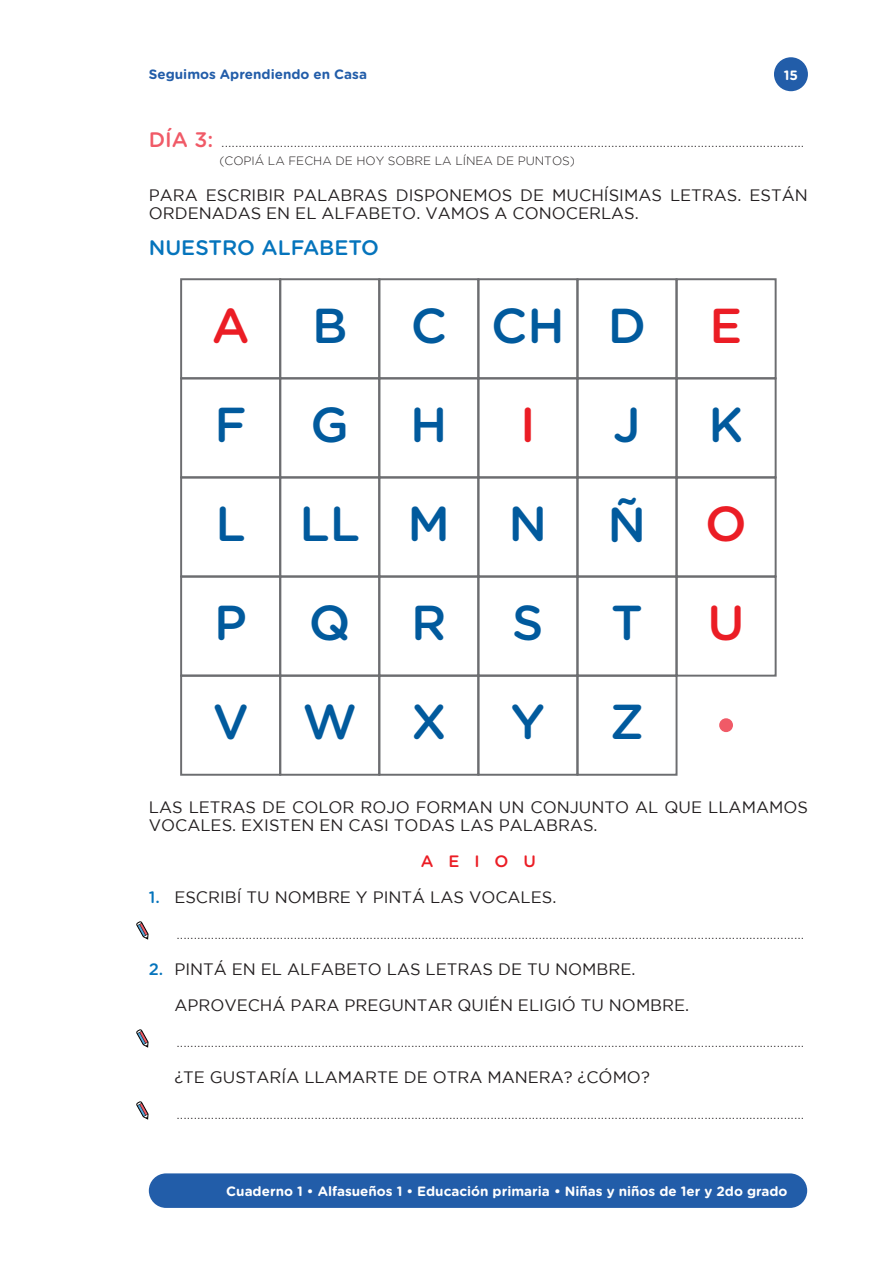
<style>
.page{position:relative;width:893px;height:1263px;background:#fff}
.page>*{position:absolute;margin:0;border:0;box-sizing:border-box;transform-origin:0 0}
.t1{font:500 49.05px/99.1px "Gotham Rounded";letter-spacing:1.09em;color:#015a9d;text-align:justify}
.t2{font:500 49.05px "Gotham Rounded";color:#eb1d25}
.t3{font:500 21px "Gotham Rounded";color:#0574bc}
.t4{font:16.5px/18px "Gotham";color:#231f20}
.t5{font:500 16.5px "Gotham Rounded";color:#eb1d25}
.t6{font:300 15px "Gotham";color:#231f20}
.t7{font:700 13.5px "Gotham Rounded";color:#fff}
.t8{font:700 13.5px "Gotham Rounded";color:#225da9}
.t9{font:300 12px "Gotham";color:#231f20}
.s1{font-family:"Gotham Rounded";font-weight:500;font-size:21px;color:#f05a67}
.s2{color:#eb1d25}
.s3{font-family:"Gotham Rounded";font-weight:500;color:#0574bc}
</style>
<div class="page">
<div style="left:149px;top:1173px;width:658px;height:35px;background:#225da9;border-radius:17px"></div>
<div style="left:774px;top:57px;width:34px;height:34px;background:#225da9;border-radius:50%"></div>
<div style="left:180px;top:576px;width:101px;height:101px;border:2px solid #6c6d70"></div>
<div style="left:180px;top:476px;width:101px;height:101px;border:2px solid #6c6d70"></div>
<div style="left:180px;top:377px;width:101px;height:101px;border:2px solid #6c6d70"></div>
<div style="left:180px;top:278px;width:101px;height:101px;border:2px solid #6c6d70"></div>
<div style="left:676px;top:576px;width:101px;height:101px;border:2px solid #6c6d70"></div>
<div style="left:676px;top:476px;width:101px;height:101px;border:2px solid #6c6d70"></div>
<div style="left:676px;top:377px;width:101px;height:101px;border:2px solid #6c6d70"></div>
<div style="left:676px;top:278px;width:101px;height:101px;border:2px solid #6c6d70"></div>
<div style="left:279px;top:576px;width:101px;height:101px;border:2px solid #6c6d70"></div>
<div style="left:279px;top:476px;width:101px;height:101px;border:2px solid #6c6d70"></div>
<div style="left:279px;top:377px;width:101px;height:101px;border:2px solid #6c6d70"></div>
<div style="left:279px;top:278px;width:101px;height:101px;border:2px solid #6c6d70"></div>
<div style="left:378px;top:576px;width:101px;height:101px;border:2px solid #6c6d70"></div>
<div style="left:378px;top:476px;width:101px;height:101px;border:2px solid #6c6d70"></div>
<div style="left:378px;top:377px;width:101px;height:101px;border:2px solid #6c6d70"></div>
<div style="left:378px;top:278px;width:101px;height:101px;border:2px solid #6c6d70"></div>
<div style="left:477px;top:576px;width:101px;height:101px;border:2px solid #6c6d70"></div>
<div style="left:477px;top:476px;width:101px;height:101px;border:2px solid #6c6d70"></div>
<div style="left:477px;top:377px;width:101px;height:101px;border:2px solid #6c6d70"></div>
<div style="left:477px;top:278px;width:101px;height:101px;border:2px solid #6c6d70"></div>
<div style="left:576px;top:576px;width:101px;height:101px;border:2px solid #6c6d70"></div>
<div style="left:576px;top:476px;width:101px;height:101px;border:2px solid #6c6d70"></div>
<div style="left:576px;top:377px;width:101px;height:101px;border:2px solid #6c6d70"></div>
<div style="left:576px;top:278px;width:101px;height:101px;border:2px solid #6c6d70"></div>
<div style="left:180px;top:675px;width:101px;height:101px;border:2px solid #6c6d70"></div>
<div style="left:279px;top:675px;width:101px;height:101px;border:2px solid #6c6d70"></div>
<div style="left:378px;top:675px;width:101px;height:101px;border:2px solid #6c6d70"></div>
<div style="left:477px;top:675px;width:101px;height:101px;border:2px solid #6c6d70"></div>
<div style="left:576px;top:675px;width:101px;height:101px;border:2px solid #6c6d70"></div>
<div style="left:719px;top:718px;width:14px;height:14px;background:#f05a67;border-radius:50%"></div>
<svg style="left:136px;top:921px;width:13px;height:18px"></svg>
<svg style="left:136px;top:1029px;width:13px;height:18px"></svg>
<svg style="left:136px;top:1101px;width:13px;height:18px"></svg>
<p class="t8" style="left:149px;top:64px;width:220px">Seguimos Aprendiendo en Casa</p>
<p class="t7" style="left:784px;top:65px;width:16px">15</p>
<p class="t6" style="left:149px;top:134px;width:657px"><span class="s1">DÍA 3:</span> .........................................................................................................................................................................</p>
<p class="t9" style="left:219px;top:154px;width:357px">(COPIÁ LA FECHA DE HOY SOBRE LA LÍNEA DE PUNTOS)</p>
<p class="t4" style="left:149px;top:186px;width:661px">PARA ESCRIBIR PALABRAS DISPONEMOS DE MUCHÍSIMAS LETRAS. ESTÁN<br>ORDENADAS EN EL ALFABETO. VAMOS A CONOCERLAS.</p>
<h2 class="t3" style="left:149px;top:233px;width:232px">NUESTRO ALFABETO</h2>
<h1 class="t2" style="left:212px;top:291px;width:39px">A</h1>
<h1 class="t1" style="left:312px;top:274px;width:37px">B</h1>
<h1 class="t1" style="left:411px;top:274px;width:237px">CCHD</h1>
<h1 class="t2" style="left:710px;top:291px;width:34px">E</h1>
<h1 class="t1" style="left:215px;top:373px;width:34px">F</h1>
<h1 class="t1" style="left:310px;top:373px;width:138px">G H</h1>
<h1 class="t2" style="left:520px;top:390px;width:17px">I</h1>
<h1 class="t1" style="left:613px;top:373px;width:29px">J</h1>
<h1 class="t1" style="left:214px;top:373px;width:534px;text-indent:494px">K LLLMNÑ<span class="s2">O </span>P</h1>
<h1 class="t1" style="left:309px;top:571px;width:139px">Q R</h1>
<h1 class="t1" style="left:512px;top:571px;width:33px">S</h1>
<h1 class="t1" style="left:611px;top:571px;width:33px">T</h1>
<h1 class="t2" style="left:707px;top:588px;width:39px">U</h1>
<h1 class="t1" style="left:213px;top:670px;width:235px">VWX</h1>
<h1 class="t1" style="left:511px;top:670px;width:36px">Y</h1>
<h1 class="t1" style="left:610px;top:670px;width:36px">Z</h1>
<p class="t4" style="left:149px;top:798px;width:661px">LAS LETRAS DE COLOR ROJO FORMAN UN CONJUNTO AL QUE LLAMAMOS<br>VOCALES. EXISTEN EN CASI TODAS LAS PALABRAS.</p>
<p class="t5" style="left:421px;top:850px;width:116px">A E I O U</p>
<p class="t4" style="left:149px;top:888px;width:409px"><span class="s3">1.</span> ESCRIBÍ TU NOMBRE Y PINTÁ LAS VOCALES.</p>
<p class="t6" style="left:176px;top:926px;width:629px">......................................................................................................................................................................................</p>
<p class="t4" style="left:174px;top:951px;width:516px;line-height:36px;text-indent:-26px"><span class="s3">2.</span> PINTÁ EN EL ALFABETO LAS LETRAS DE TU NOMBRE.<br>APROVECHÁ PARA PREGUNTAR QUIÉN ELIGIÓ TU NOMBRE.</p>
<p class="t6" style="left:176px;top:1034px;width:629px">......................................................................................................................................................................................</p>
<p class="t4" style="left:174px;top:1068px;width:477px">¿TE GUSTARÍA LLAMARTE DE OTRA MANERA? ¿CÓMO?</p>
<p class="t6" style="left:176px;top:1106px;width:629px">......................................................................................................................................................................................</p>
<p class="t7" style="left:226px;top:1181px;width:563px">Cuaderno 1 • Alfasueños 1 • Educación primaria • Niñas y niños de 1er y 2do grado</p>
</div>
